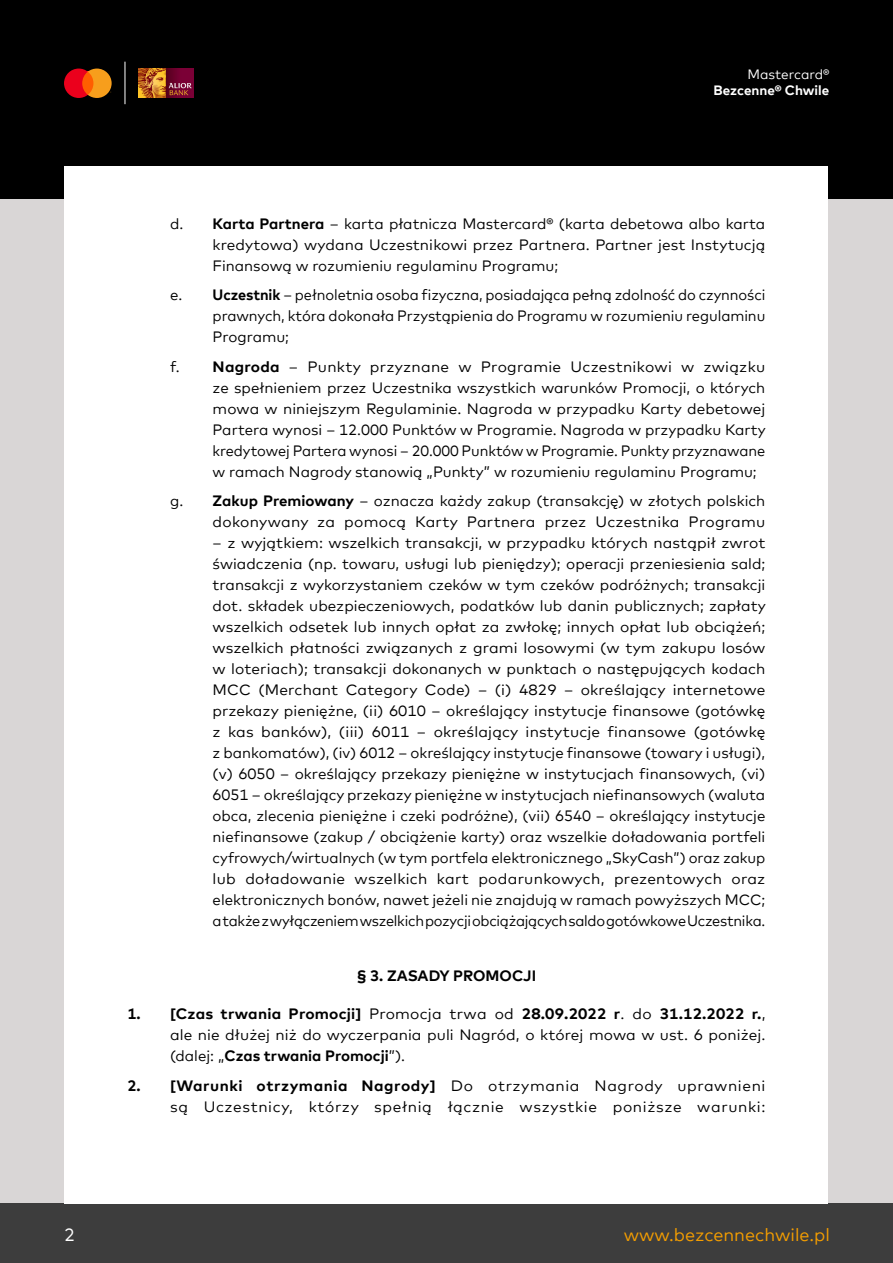
<style>
.page{position:relative;width:893px;height:1263px;background:#fff}
.page>*{position:absolute;margin:0;border:0;box-sizing:border-box;transform-origin:0 0}
.t1{font:18px "Mark Offc For MC";color:#f59e00}
.t2{font:18px "Mark Offc For MC";color:#fff}
.t3{font:15px/21px "Mark Offc For MC";color:#000;text-align:justify}
.t4{font:15px/21px "Mark Offc For MC";letter-spacing:.04em;color:#000;text-align:right}
.t5{font:700 15px "Mark Offc For MC";color:#000}
.t6{font:700 13.5px "Mark Offc For MC";color:#fff}
.t7{font:13.5px "Mark Offc For MC";color:#fff}
.s1{font-weight:700}
</style>
<div class="page">
<div style="left:0;top:132px;width:893px;height:1095px;background:#d9d6d6"></div>
<div style="left:0;top:1203px;width:893px;height:60px;background:#3d3d3d"></div>
<div style="left:0;top:0;width:893px;height:198px;background:#000"></div>
<div style="left:65px;top:167px;width:763px;height:1036px;background:#fff"></div>
<svg style="left:64px;top:69px;width:48px;height:29px"></svg>
<hr style="left:125px;top:62px;width:1px;height:42px;background:#fff">
<img style="left:138px;top:69px;width:56px;height:29px">
<p class="t7" style="left:747px;top:64px;width:83px">Mastercard®</p>
<p class="t6" style="left:714px;top:80px;width:117px">Bezcenne® Chwile</p>
<p class="t3" style="left:213px;top:212px;width:554px;text-indent:-43px">d. <span class="s1">Karta Partnera</span> – karta płatnicza Mastercard® (karta debetowa albo karta kredytowa) wydana Uczestnikowi przez Partnera. Partner jest Instytucją Finansową w rozumieniu regulaminu Programu;</p>
<p class="t3" style="left:213px;top:283px;width:554px;text-indent:-43px">e. <span class="s1">Uczestnik</span> – pełnoletnia osoba fizyczna, posiadająca pełną zdolność do czynności prawnych, która dokonała Przystąpienia do Programu w rozumieniu regulaminu Programu;</p>
<p class="t3" style="left:213px;top:355px;width:555px;text-indent:-43px">f. <span class="s1">Nagroda</span> – Punkty przyznane w Programie Uczestnikowi w związku ze spełnieniem przez Uczestnika wszystkich warunków Promocji, o których mowa w niniejszym Regulaminie. Nagroda w przypadku Karty debetowej Partera wynosi – 12.000 Punktów w Programie. Nagroda w przypadku Karty kredytowej Partera wynosi – 20.000 Punktów w Programie. Punkty przyznawane w ramach Nagrody stanowią „Punkty” w rozumieniu regulaminu Programu;</p>
<p class="t3" style="left:170px;top:489px;width:597px;text-align:right">g. <span class="s1">Zakup Premiowany</span> – oznacza każdy zakup (transakcję) w złotych polskich dokonywany za pomocą Karty Partnera przez Uczestnika Programu</p>
<p class="t3" style="left:213px;top:531px;width:555px">– z wyjątkiem: wszelkich transakcji, w przypadku których nastąpił zwrot świadczenia (np. towaru, usługi lub pieniędzy); operacji przeniesienia sald; transakcji z wykorzystaniem czeków w tym czeków podróżnych; transakcji dot. składek ubezpieczeniowych, podatków lub danin publicznych; zapłaty wszelkich odsetek lub innych opłat za zwłokę; innych opłat lub obciążeń; wszelkich płatności związanych z grami losowymi (w tym zakupu losów w loteriach); transakcji dokonanych w punktach o następujących kodach MCC (Merchant Category Code) – (i) 4829 – określający internetowe przekazy pieniężne, (ii) 6010 – określający instytucje finansowe (gotówkę z kas banków), (iii) 6011 – określający instytucje finansowe (gotówkę z bankomatów), (iv) 6012 – określający instytucje finansowe (towary i usługi), (v) 6050 – określający przekazy pieniężne w instytucjach finansowych, (vi)<br>6051 – określający przekazy pieniężne w instytucjach niefinansowych (waluta obca, zlecenia pieniężne i czeki podróżne), (vii) 6540 – określający instytucje niefinansowe (zakup / obciążenie karty) oraz wszelkie doładowania portfeli cyfrowych/wirtualnych (w tym portfela elektronicznego „SkyCash”) oraz zakup lub doładowanie wszelkich kart podarunkowych, prezentowych oraz elektronicznych bonów, nawet jeżeli nie znajdują w ramach powyższych MCC; a także z wyłączeniem wszelkich pozycji obciążających saldo gotówkowe Uczestnika.</p>
<p class="t5" style="left:357px;top:964px;width:181px">§ 3. ZASADY PROMOCJI</p>
<p class="t3" style="left:170px;top:1002px;width:597px;text-indent:-43px"><span class="s1">1. [Czas trwania Promocji]</span> Promocja trwa od <span class="s1">28.09.2022 r</span>. do <span class="s1">31.12.2022 r.</span>, ale nie dłużej niż do wyczerpania puli Nagród, o której mowa w ust. 6 poniżej. (dalej: „<span class="s1">Czas trwania Promocji</span>”).</p>
<p class="t4" style="left:128px;top:1073px;width:639px"><span class="s1">2. [Warunki otrzymania Nagrody]</span> Do otrzymania Nagrody uprawnieni są Uczestnicy, którzy spełnią łącznie wszystkie poniższe warunki:</p>
<p class="t2" style="left:64px;top:1221px;width:12px">2</p>
<p class="t1" style="left:624px;top:1221px;width:208px">www.bezcennechwile.pl</p>
</div>
